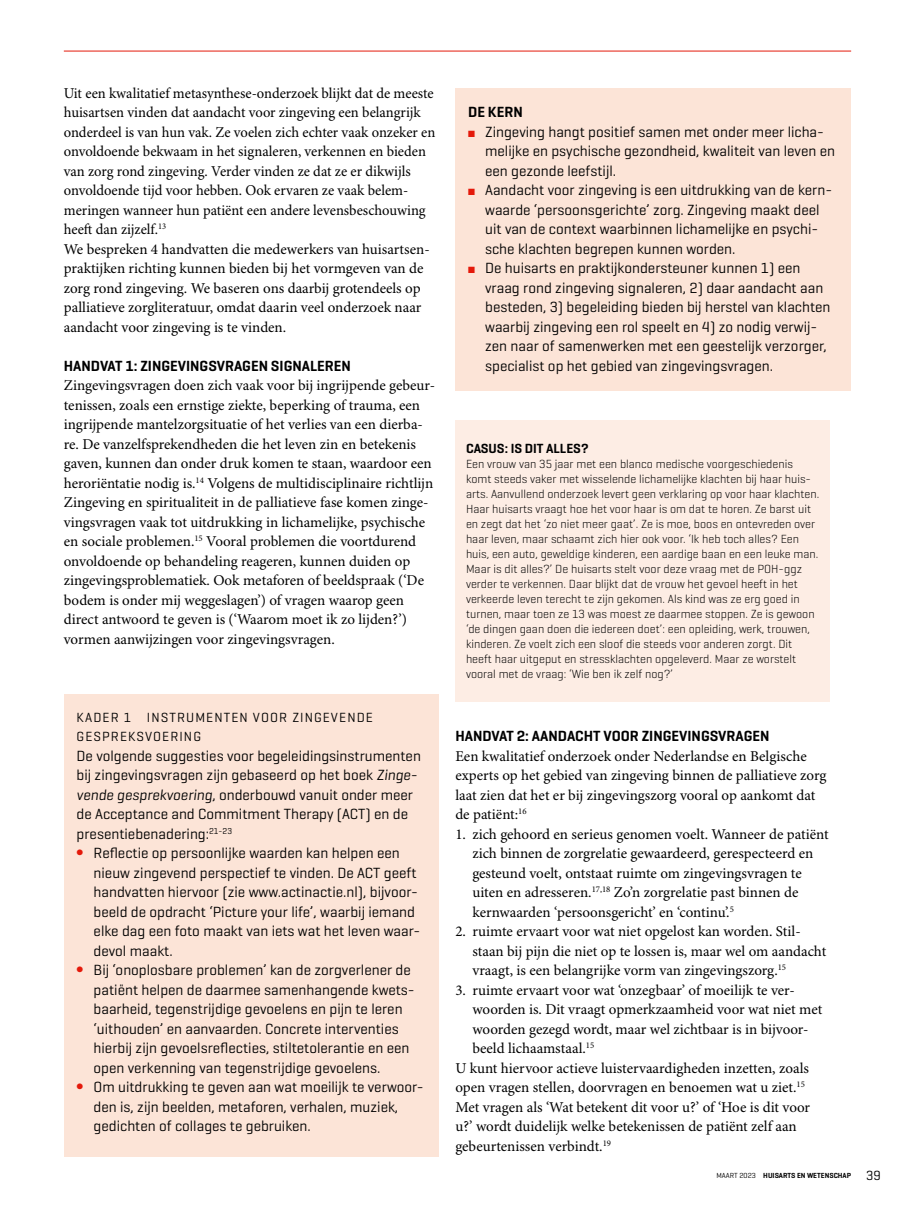
<style>
.page{position:relative;width:915px;height:1212px;background:#fff}
.page>*{position:absolute;margin:0;border:0;box-sizing:border-box;transform-origin:0 0}
.SectionHeading_3_kop{font:15px/19.5px "Minion Pro";color:#000}
.t1{font:15px/19.5px "Geogrotesque";color:#000}
.SectionHeading_2_kop{font:15px/19.5px "Minion Pro";color:#000}
.t2{font:600 15px "Geogrotesque";color:#000}
.t3{font:13.5px/19.5px "Geogrotesque";letter-spacing:.08em;color:#000}
.t4{font:600 13.5px "Geogrotesque";color:#000}
.t5{font:300 12px/15px "Geogrotesque";color:#000}
.t6{font:600 7.5px "Geogrotesque";color:#000}
.s1{font-style:italic}
.s2{font-size:18px;color:#e4190a}
.s3{color:#e4190a}
.s4{font-weight:400}
.s5{font-weight:400;font-size:13.5px}
</style>
<div class="page">
<hr style="left:64px;top:51px;width:786px;height:1px;background:#e4190a">
<div style="left:455px;top:420px;width:374px;height:282px;background:#fdede4"></div>
<div style="left:64px;top:694px;width:374px;height:463px;background:#fce4d7"></div>
<div style="left:455px;top:88px;width:395px;height:302px;background:#fce4d7"></div>
<p class="SectionHeading_2_kop" style="left:64px;top:84px;width:373px">Uit een kwalitatief metasynthese-onderzoek blijkt dat de meeste huisartsen vinden dat aandacht voor zingeving een belangrijk onderdeel is van hun vak. Ze voelen zich echter vaak onzeker en onvoldoende bekwaam in het signaleren, verkennen en bieden</p>
<p class="SectionHeading_3_kop" style="left:64px;top:162px;width:348px">van zorg rond zingeving. Verder vinden ze dat ze er dikwijls onvoldoende tijd voor hebben. Ook ervaren ze vaak belem-</p>
<p class="SectionHeading_3_kop" style="left:64px;top:201px;width:363px">meringen wanneer hun patiënt een andere levensbeschouwing</p>
<p class="SectionHeading_3_kop" style="left:64px;top:220px;width:367px">heeft dan zijzelf.<sup>13<br></sup>We bespreken 4 handvatten die medewerkers van huisartsen&shy;praktijken richting kunnen bieden bij het vormgeven van de zorg rond zingeving. We baseren ons daarbij grotendeels op palliatieve zorgliteratuur, omdat daarin veel onderzoek naar aandacht voor zingeving is te vinden.</p>
<p class="t2" style="left:64px;top:356px;width:288px">HANDVAT 1: ZINGEVINGSVRAGEN SIGNALEREN</p>
<p class="SectionHeading_3_kop" style="left:64px;top:376px;width:372px">Zingevingsvragen doen zich vaak voor bij ingrijpende gebeur&shy;tenissen, zoals een ernstige ziekte, beperking of trauma, een ingrijpende mantelzorgsituatie of het verlies van een dierba&shy;re. De vanzelfsprekendheden die het leven zin en betekenis gaven, kunnen dan onder druk komen te staan, waardoor een heroriëntatie nodig is.<sup>14</sup> Volgens de multidisciplinaire richtlijn Zingeving en spiritualiteit in de palliatieve fase komen zinge&shy;vingsvragen vaak tot uitdrukking in lichamelijke, psychische en sociale problemen.<sup>15</sup> Vooral problemen die voortdurend onvoldoende op behandeling reageren, kunnen duiden op zingevingsproblematiek. Ook metaforen of beeldspraak (‘De bodem is onder mij weggeslagen’) of vragen waarop geen direct antwoord te geven is (‘Waarom moet ik zo lijden?’) vormen aanwijzingen voor zingevingsvragen.</p>
<p class="t3" style="left:77px;top:707px;width:298px">KADER 1 INSTRUM ENTEN VOOR ZINGEVENDE<br>GESPREKSVOERING</p>
<p class="t1" style="left:77px;top:745px;width:346px">De volgende suggesties voor begeleidingsinstrumenten bij zingevingsvragen zijn gebaseerd op het boek <span class="s1">Zinge&shy;vende gesprekvoering</span>, onderbouwd vanuit onder meer de Acceptance and Commitment Therapy (ACT) en de presentiebenadering:<sup>21-23<br></sup><span class="s2">∫</span> Reflectie op persoonlijke waarden kan helpen een</p>
<p class="t1" style="left:94px;top:862px;width:324px">nieuw zingevend perspectief te vinden. De ACT geeft</p>
<p class="t1" style="left:94px;top:882px;width:325px">handvatten hiervoor (zie www.actinactie.nl), bijvoor-</p>
<p class="t1" style="left:94px;top:901px;width:323px">beeld de opdracht ‘Picture your life’, waarbij iemand</p>
<p class="t1" style="left:94px;top:921px;width:328px">elke dag een foto maakt van iets wat het leven waar-</p>
<p class="t1" style="left:94px;top:940px;width:81px">devol maakt.</p>
<p class="t1" style="left:77px;top:960px;width:335px"><span class="s2">∫</span> Bij ‘onoplosbare problemen’ kan de zorgverlener de</p>
<p class="t1" style="left:94px;top:979px;width:322px">patiënt helpen de daarmee samenhangende kwets-</p>
<p class="t1" style="left:94px;top:999px;width:310px">baarheid, tegenstrijdige gevoelens en pijn te leren</p>
<p class="t1" style="left:94px;top:1018px;width:306px">‘uithouden’ en aanvaarden. Concrete interventies</p>
<p class="t1" style="left:94px;top:1038px;width:317px">hierbij zijn gevoelsreflecties, stiltetolerantie en een</p>
<p class="t1" style="left:94px;top:1057px;width:288px">open verkenning van tegenstrijdige gevoelens.</p>
<p class="t1" style="left:77px;top:1077px;width:348px"><span class="s2">∫</span> Om uitdrukking te geven aan wat moeilijk te verwoor-</p>
<p class="t1" style="left:94px;top:1096px;width:306px">den is, zijn beelden, metaforen, verhalen, muziek,</p>
<p class="t1" style="left:94px;top:1116px;width:219px">gedichten of collages te gebruiken.</p>
<p class="t2" style="left:468px;top:103px;width:56px">DE KERN</p>
<p class="t1" style="left:485px;top:121px;width:351px;text-indent:-17px"><span class="s3">■</span> Zingeving hangt positief samen met onder meer licha&shy;melijke en psychische gezondheid, kwaliteit van leven en een gezonde leefstijl.</p>
<p class="t1" style="left:485px;top:180px;width:348px;text-indent:-17px"><span class="s3">■</span> Aandacht voor zingeving is een uitdrukking van de kern&shy;waarde ‘persoonsgerichte’ zorg. Zingeving maakt deel uit van de context waarbinnen lichamelijke en psychi&shy;sche klachten begrepen kunnen worden.</p>
<p class="t1" style="left:485px;top:258px;width:347px;text-indent:-17px"><span class="s3">■</span> De huisarts en praktijkondersteuner kunnen 1) een vraag rond zingeving signaleren, 2) daar aandacht aan besteden, 3) begeleiding bieden bij herstel van klachten waarbij zingeving een rol speelt en 4) zo nodig verwij&shy;zen naar of samenwerken met een geestelijk verzorger, specialist op het gebied van zingevingsvragen.</p>
<p class="t4" style="left:466px;top:440px;width:124px">CASUS: IS DIT ALLES?</p>
<p class="t5" style="left:466px;top:456px;width:354px">Een vrouw van 35 jaar met een blanco medische voorgeschiedenis komt steeds vaker met wisselende lichamelijke klachten bij haar huis&shy;arts. Aanvullend onderzoek levert geen verklaring op voor haar klachten.<br>Haar huisarts vraagt hoe het voor haar is om dat te horen. Ze barst uit en zegt dat het ‘zo niet meer gaat’. Ze is moe, boos en ontevreden over haar leven, maar schaamt zich hier ook voor. ‘Ik heb toch alles? Een huis, een auto, geweldige kinderen, een aardige baan en een leuke man.<br>Maar is dit alles?’ De huisarts stelt voor deze vraag met de POH-ggz verder te verkennen. Daar blijkt dat de vrouw het gevoel heeft in het verkeerde leven terecht te zijn gekomen. Als kind was ze erg goed in turnen, maar toen ze 13 was moest ze daarmee stoppen. Ze is gewoon ‘de dingen gaan doen die iedereen doet’: een opleiding, werk, trouwen, kinderen. Ze voelt zich een sloof die steeds voor anderen zorgt. Dit heeft haar uitgeput en stressklachten opgeleverd. Maar ze worstelt vooral met de vraag: ‘Wie ben ik zelf nog?’</p>
<p class="t2" style="left:455px;top:727px;width:315px">HANDVAT 2: AANDACHT VOOR ZINGEVINGSVRAGEN</p>
<p class="SectionHeading_3_kop" style="left:455px;top:747px;width:372px">Een kwalitatief onderzoek onder Nederlandse en Belgische experts op het gebied van zingeving binnen de palliatieve zorg laat zien dat het er bij zingevingszorg vooral op aankomt dat de patiënt:<sup>16</sup></p>
<p class="SectionHeading_3_kop" style="left:472px;top:825px;width:357px;text-indent:-17px">1. zich gehoord en serieus genomen voelt. Wanneer de patiënt zich binnen de zorgrelatie gewaardeerd, gerespecteerd en gesteund voelt, ontstaat ruimte om zingevingsvragen te uiten en adresseren.<sup>17,18</sup> Zo’n zorgrelatie past binnen de kernwaarden ‘persoonsgericht’ en ‘continu’.<sup>5</sup></p>
<p class="SectionHeading_3_kop" style="left:472px;top:922px;width:355px;text-indent:-17px">2. ruimte ervaart voor wat niet opgelost kan worden. Stil&shy;staan bij pijn die niet op te lossen is, maar wel om aandacht vraagt, is een belangrijke vorm van zingevingszorg.<sup>15</sup></p>
<p class="SectionHeading_3_kop" style="left:455px;top:981px;width:341px">3. ruimte ervaart voor wat ‘onzegbaar’ of moeilijk te ver-</p>
<p class="SectionHeading_3_kop" style="left:472px;top:1000px;width:351px">woorden is. Dit vraagt opmerkzaamheid voor wat niet met</p>
<p class="SectionHeading_3_kop" style="left:472px;top:1020px;width:337px">woorden gezegd wordt, maar wel zichtbaar is in bijvoor-</p>
<p class="SectionHeading_3_kop" style="left:472px;top:1039px;width:123px">beeld lichaamstaal.<sup>15</sup></p>
<p class="SectionHeading_3_kop" style="left:455px;top:1059px;width:355px">U kunt hiervoor actieve luistervaardigheden inzetten, zoals</p>
<p class="SectionHeading_3_kop" style="left:455px;top:1078px;width:351px">open vragen stellen, doorvragen en benoemen wat u ziet.<sup>15</sup></p>
<p class="SectionHeading_3_kop" style="left:455px;top:1098px;width:356px">Met vragen als ‘Wat betekent dit voor u?’ of ‘Hoe is dit voor</p>
<p class="SectionHeading_3_kop" style="left:455px;top:1117px;width:343px">u?’ wordt duidelijk welke betekenissen de patiënt zelf aan</p>
<p class="SectionHeading_3_kop" style="left:455px;top:1137px;width:157px">gebeurtenissen verbindt.<sup>19</sup></p>
<p class="t6" style="left:716px;top:1171px;width:166px"><span class="s4">maart 2023</span> HUISARTS EN WETENSCHAP <span class="s5">39</span></p>
</div>
